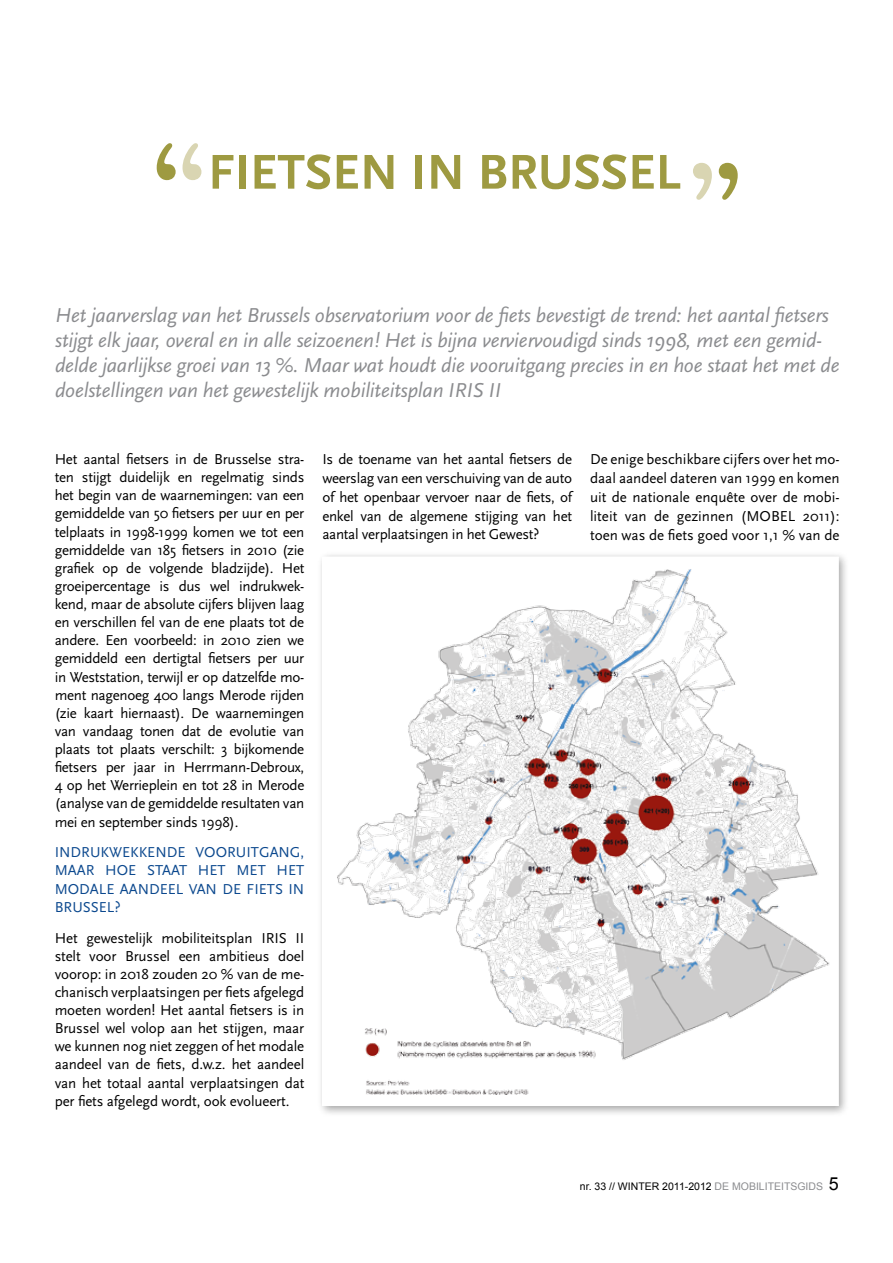
<style>
.page{position:relative;width:893px;height:1263px;background:#fff}
.page>*{position:absolute;margin:0;border:0;box-sizing:border-box;transform-origin:0 0}
.t1{font:126px "American Typewriter";color:#9e9a41}
.t2{font:126px "American Typewriter";color:#d9d5b2}
.t3{font:700 51px "Scala Sans";color:#9e9a41}
.t4{font:italic 21px/25.2px "Scala Sans";letter-spacing:-.01em;color:#8b8c8f}
.t5{font:15px/18.1px "Scala Sans";letter-spacing:-.01em;color:#000;text-align:justify}
.t6{font:15px/18.1px "Scala Sans";letter-spacing:.12em;color:#0b488e}
.t7{font:15px "Scala Sans";letter-spacing:.145em;color:#0b488e}
.t8{font:10.5px "Arial";color:#000}
.t9{font:10.5px "Arial";color:#8b8c8f}
.s1{color:#d9d5b2}
.s2{color:#9e9a41}
.s3{color:#8b8c8f}
.s4{font-size:18px;color:#000}
</style>
<div class="page">
<div style="left:317px;top:552px;width:533px;height:565px;background:#000;opacity:.35"></div>
<div style="left:323px;top:557px;width:515px;height:548px;background:#fff"></div>
<img style="left:337px;top:569px;width:492px;height:525px">
<h1 class="t1" style="left:150px;top:93px;width:59px">‘<span class="s1">‘</span></h1>
<h2 class="t3" style="left:208px;top:145px;width:461px">FIETSEN IN BRUSSEL</h2>
<h1 class="t2" style="left:745px;top:250px;width:59px;rotate:-180deg">‘<span class="s2">‘</span></h1>
<p class="t4" style="left:55px;top:303px;width:786px">Het jaarverslag van het Brussels observatorium voor de fiets bevestigt de trend: het aantal fietsers stijgt elk jaar, overal en in alle seizoenen! Het is bijna verviervoudigd sinds 1998, met een gemid&shy;delde jaarlijkse groei van 13 %. Maar wat houdt die vooruitgang precies in en hoe staat het met de doelstellingen van het gewestelijk mobiliteitsplan IRIS II</p>
<p class="t5" style="left:55px;top:450px;width:251px">H et aantal fietsers in de Brusselse stra&shy;ten stijgt duidelijk en regelmatig sinds het begin van de waarnemingen: van een gemiddelde van 50 fietsers per uur en per telplaats in 1998-1999 komen we tot een gemiddelde van 185 fietsers in 2010 (zie grafiek op de volgende bladzijde). H et groeipercentage is dus wel indrukwek&shy;kend, maar de absolute cijfers blijven laag en verschillen fel van de ene plaats tot de andere. Een voorbeeld: in 2010 zien we gemiddeld een dertigtal fietsers per uur in Weststation, terwijl er op datzelfde mo&shy;ment nagenoeg 400 langs M erode rijden (zie kaart hiernaast). De waarnemingen van vandaag tonen dat de evolutie van plaats tot plaats verschilt: 3 bijkomende fietsers per jaar in H errmann-Debroux, 4 op het Werrieplein en tot 28 in Merode (analyse van de gemiddelde resultaten van mei en september sinds 1998).</p>
<p class="t7" style="left:55px;top:844px;width:153px">Indrukwekkende voo</p>
<p class="t6" style="left:55px;top:844px;width:251px;text-indent:172px">ruitgang , maar ho e staat het met het modale aandeel van de fiets in<br>Brussel?</p>
<p class="t5" style="left:55px;top:929px;width:214px">H et gewestelijk mobiliteitsplan IRIS</p>
<p class="t5" style="left:55px;top:929px;width:251px;text-align:left;text-indent:241px">II stelt voor Brussel een ambitieus doel voorop: in 2018 zouden 20 % van de me&shy;chanisch verplaatsingen per fiets afgelegd moeten worden! H et aantal fietsers is in Brussel wel volop aan het stijgen, maar we kunnen nog niet zeggen of het modale aandeel van de fiets, d.w.z. het aandeel van het totaal aantal verplaatsingen dat per fiets afgelegd wordt, ook evolueert.</p>
<p class="t5" style="left:322px;top:450px;width:251px;line-height:18.9px">I s de toename van het aantal fietsers de weerslag van een verschuiving van de auto of het openbaar vervoer naar de fiets, of enkel van de algemene stijging van het aantal verplaatsingen in het Gewest?</p>
<p class="t5" style="left:590px;top:450px;width:251px;line-height:18.9px">De enige beschikbare cijfers over het mo&shy;daal aandeel dateren van 1999 en komen uit de nationale enquête over de mobi&shy;liteit van de gezinnen (M OBEL 2011): toen was de fiets goed voor 1,1 % van de</p>
<p class="t8" style="left:580px;top:1180px;width:183px">NR. 33 // WINTER 2011-2012 <span class="s3">DE MOBILITEITS</span></p>
<p class="t9" style="left:797px;top:1180px;width:43px">GIDS <span class="s4">5</span></p>
</div>
